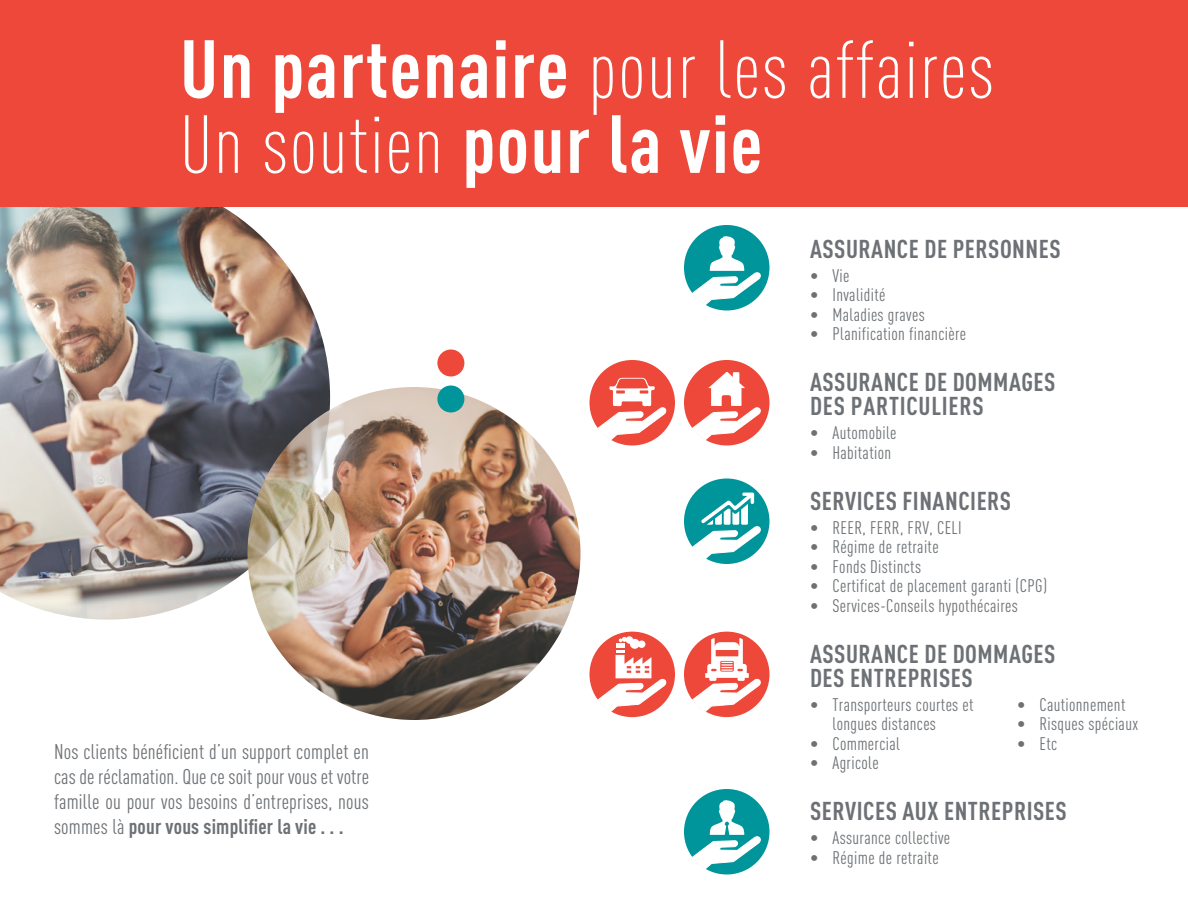
<style>
.page{position:relative;width:1188px;height:918px;background:#fff}
.page>*{position:absolute;margin:0;border:0;box-sizing:border-box;transform-origin:0 0}
.t1{font:300 condensed 81px/75px "DINOT";letter-spacing:.02em;color:#fff}
.t2{font:700 condensed 25.5px/24px "DINOT";letter-spacing:.02em;color:#6d7175}
.t3{font:condensed 21px/25.2px "DINOT";letter-spacing:.01em;color:#6d7175;text-align:justify}
.t4{font:condensed 18px/19.5px "DINOT";letter-spacing:.02em;color:#6d7175}
.s1{font-weight:700}
</style>
<div class="page">
<img style="left:0;top:207px;width:330px;height:413px">
<img style="left:248px;top:387px;width:332px;height:333px;border-radius:166px">
<div style="left:0;top:0;width:1188px;height:207px;background:#ed4839"></div>
<div style="left:684px;top:225px;width:86px;height:85px;background:#00959a;border-radius:50%"></div>
<svg style="left:692px;top:235px;width:69px;height:70px"></svg>
<div style="left:684px;top:360px;width:86px;height:86px;background:#ed4839;border-radius:50%"></div>
<svg style="left:692px;top:372px;width:69px;height:68px"></svg>
<div style="left:590px;top:360px;width:85px;height:86px;background:#ed4839;border-radius:50%"></div>
<svg style="left:598px;top:378px;width:69px;height:62px"></svg>
<div style="left:684px;top:478px;width:85px;height:86px;background:#00959a;border-radius:50%"></div>
<svg style="left:692px;top:493px;width:69px;height:66px"></svg>
<div style="left:590px;top:632px;width:85px;height:85px;background:#ed4839;border-radius:50%"></div>
<svg style="left:598px;top:637px;width:69px;height:75px"></svg>
<div style="left:626px;top:636px;width:7px;height:8px;background:#fff;border-radius:50%"></div>
<div style="left:630px;top:639px;width:10px;height:10px;background:#fff;border-radius:50%"></div>
<div style="left:638px;top:641px;width:7px;height:7px;background:#fff;border-radius:50%"></div>
<div style="left:684px;top:632px;width:86px;height:85px;background:#ed4839;border-radius:50%"></div>
<svg style="left:692px;top:638px;width:69px;height:74px"></svg>
<div style="left:437px;top:350px;width:27px;height:26px;background:#ed4839;border-radius:50%"></div>
<div style="left:437px;top:386px;width:27px;height:26px;background:#00959a;border-radius:50%"></div>
<div style="left:684px;top:789px;width:85px;height:85px;background:#00959a;border-radius:50%"></div>
<svg style="left:692px;top:799px;width:69px;height:70px"></svg>
<h1 class="t1" style="left:180px;top:32px;width:816px"><span class="s1">Un partenaire</span> pour les affaires<br>Un soutien <span class="s1">pour la vie</span></h1>
<p class="t3" style="left:54px;top:738px;width:317px">Nos clients bénéficient d’un support complet en cas de réclamation. Que ce soit pour vous et votre famille ou pour vos besoins d’entreprises, nous sommes là <span class="s1">pour vous simplifier la vie . . .</span></p>
<h2 class="t2" style="left:810px;top:237px;width:252px">ASSURANCE DE PERSONNES</h2>
<p class="t4" style="left:810px;top:266px;width:41px">• Vie</p>
<p class="t4" style="left:810px;top:285px;width:77px">• Invalidité</p>
<p class="t4" style="left:810px;top:305px;width:116px">• Maladies graves</p>
<p class="t4" style="left:810px;top:324px;width:158px">• Planification financière</p>
<h2 class="t2" style="left:810px;top:370px;width:247px">ASSURANCE DE DOMMAGES<br>DES PARTICULIERS</h2>
<p class="t4" style="left:810px;top:423px;width:88px">• Automobile</p>
<p class="t4" style="left:810px;top:443px;width:83px">• Habitation</p>
<h2 class="t2" style="left:810px;top:489px;width:203px">SERVICES FINANCIERS</h2>
<p class="t4" style="left:810px;top:518px;width:153px">• REER, FERR, FRV, CELI</p>
<p class="t4" style="left:810px;top:537px;width:130px">• Régime de retraite</p>
<p class="t4" style="left:810px;top:557px;width:113px">• Fonds Distincts</p>
<p class="t4" style="left:810px;top:576px;width:239px">• Certificat de placement garanti (CPG)</p>
<p class="t4" style="left:810px;top:596px;width:209px">• Services-Conseils hypothécaires</p>
<h2 class="t2" style="left:810px;top:642px;width:247px">ASSURANCE DE DOMMAGES<br>DES ENTREPRISES</h2>
<p class="t4" style="left:832px;top:695px;width:143px;text-indent:-22px">• Transporteurs courtes et longues distances</p>
<p class="t4" style="left:810px;top:734px;width:92px">• Commercial</p>
<p class="t4" style="left:810px;top:753px;width:70px">• Agricole</p>
<p class="t4" style="left:1017px;top:695px;width:110px">• Cautionnement</p>
<p class="t4" style="left:1017px;top:714px;width:123px">• Risques spéciaux</p>
<p class="t4" style="left:1017px;top:734px;width:42px">• Etc</p>
<h2 class="t2" style="left:810px;top:799px;width:258px">SERVICES AUX ENTREPRISES</h2>
<p class="t4" style="left:810px;top:828px;width:142px">• Assurance collective</p>
<p class="t4" style="left:810px;top:848px;width:130px">• Régime de retraite</p>
</div>
